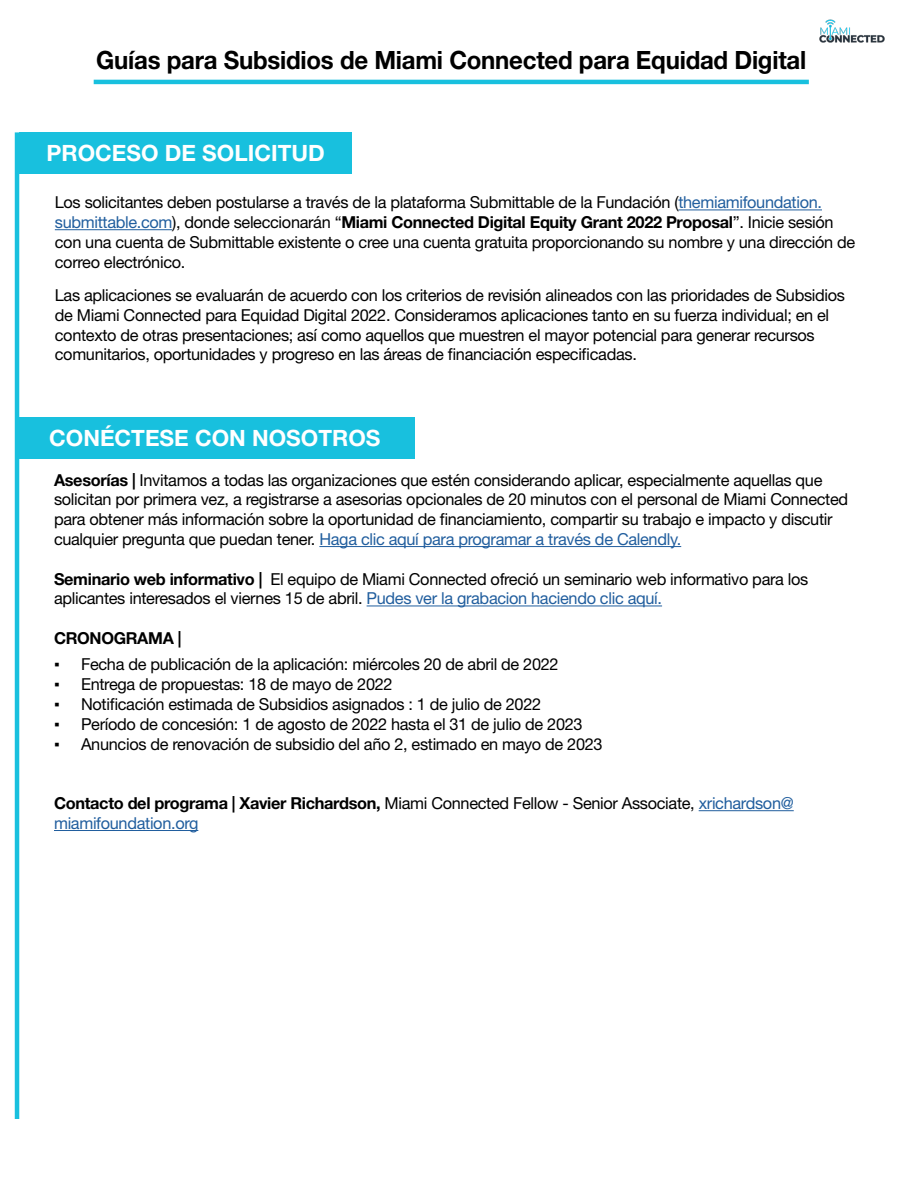
<style>
.page{position:relative;width:918px;height:1188px;background:#fff}
.page>*{position:absolute;margin:0;border:0;box-sizing:border-box;transform-origin:0 0}
.t1{font:700 25.2px "Helvetica Neue LT Std";letter-spacing:-.01em;color:#000;scale:.95 1}
.t2{font:700 22.5px "Helvetica Neue LT Std";color:#fff}
.t3{font:16.5px/19.8px "Helvetica Neue LT Std";letter-spacing:-.02em;color:#000}
.t4{font:700 16.5px/19.8px "Helvetica Neue LT Std";letter-spacing:-.02em;color:#000}
.s1{color:#215e9e}
.s2{font-weight:700}
.s3{font-family:"MS Reference Sans Serif"}
.s4{font-weight:400}
.s5{font-weight:400;color:#215e9e}
</style>
<div class="page">
<img style="left:819px;top:19px;width:66px;height:24px">
<hr style="left:94px;top:80px;width:715px;height:4px;background:#18c0de">
<hr style="left:15px;top:132px;width:4px;height:987px;background:#18c0de">
<hr style="left:678px;top:210px;width:144px;height:1px;background:#215e9e">
<hr style="left:55px;top:229px;width:117px;height:1px;background:#215e9e">
<div style="left:19px;top:133px;width:333px;height:41px;background:#18c0de"></div>
<hr style="left:319px;top:546px;width:362px;height:1px;background:#215e9e">
<hr style="left:367px;top:606px;width:295px;height:1px;background:#215e9e">
<hr style="left:699px;top:810px;width:95px;height:1px;background:#215e9e">
<hr style="left:54px;top:830px;width:144px;height:1px;background:#215e9e">
<div style="left:15px;top:417px;width:400px;height:42px;background:#18c0de"></div>
<h1 class="t1" style="left:96px;top:44px;width:749px">Guías para Subsidios de Miami Connected para Equidad Digital</h1>
<h2 class="t2" style="left:46px;top:139px;width:280px">PROCESO DE SOLICITUD</h2>
<p class="t3" style="left:55px;top:192px;width:802px">Los solicitantes deben postularse a través de la plataforma Submittable de la Fundación (<span class="s1">themiamifoundation. submittable.com</span>), donde seleccionarán “<span class="s2">Miami Connected Digital Equity Grant 2022 Proposal</span>”. Inicie sesión con una cuenta de Submittable existente o cree una cuenta gratuita proporcionando su nombre y una dirección de correo electrónico.</p>
<p class="t3" style="left:55px;top:285px;width:792px">Las aplicaciones se evaluarán de acuerdo con los criterios de revisión alineados con las prioridades de Subsidios de Miami Connected para Equidad Digital 2022. Consideramos aplicaciones tanto en su fuerza individual; en el contexto de otras presentaciones; así como aquellos que muestren el mayor potencial para generar recursos comunitarios, oportunidades y progreso en las áreas de financiación especificadas.</p>
<h2 class="t2" style="left:49px;top:424px;width:333px">CONÉCTESE CON NOSOTROS</h2>
<p class="t3" style="left:54px;top:470px;width:796px"><span class="s2">Asesorías |</span> Invitamos a todas las organizaciones que estén considerando aplicar, especialmente aquellas que solicitan por primera vez, a registrarse a asesorias opcionales de 20 minutos con el personal de Miami Connected para obtener más información sobre la oportunidad de financiamiento, compartir su trabajo e impacto y discutir cualquier pregunta que puedan tener. <span class="s1">Haga clic aquí para programar a través de Calendly.</span></p>
<p class="t3" style="left:54px;top:569px;width:756px"><span class="s2">Seminario web informativo |</span> El equipo de Miami Connected ofreció un seminario web informativo para los aplicantes interesados el viernes 15 de abril. <span class="s1">Pudes ver la grabacion haciendo clic aquí.</span></p>
<p class="t4" style="left:54px;top:628px;width:129px">CRONOGRAMA |</p>
<p class="t3" style="left:54px;top:654px;width:506px"><span class="s3">▪</span> Fecha de publicación de la aplicación: miércoles 20 de abril de 2022</p>
<p class="t3" style="left:54px;top:674px;width:340px"><span class="s3">▪</span> Entrega de propuestas: 18 de mayo de 2022</p>
<p class="t3" style="left:54px;top:694px;width:489px"><span class="s3">▪</span> Notificación estimada de Subsidios asignados : 1 de julio de 2022</p>
<p class="t3" style="left:54px;top:714px;width:530px"><span class="s3">▪</span> Período de concesión: 1 de agosto de 2022 hasta el 31 de julio de 2023</p>
<p class="t3" style="left:54px;top:734px;width:550px"><span class="s3">▪</span> Anuncios de renovación de subsidio del año 2, estimado en mayo de 2023</p>
<p class="t4" style="left:54px;top:793px;width:741px">Contacto del programa | Xavier Richardson, <span class="s4">Miami Connected Fellow - Senior Associate,</span> <span class="s5">xrichardson@ miamifoundation.org</span></p>
</div>
